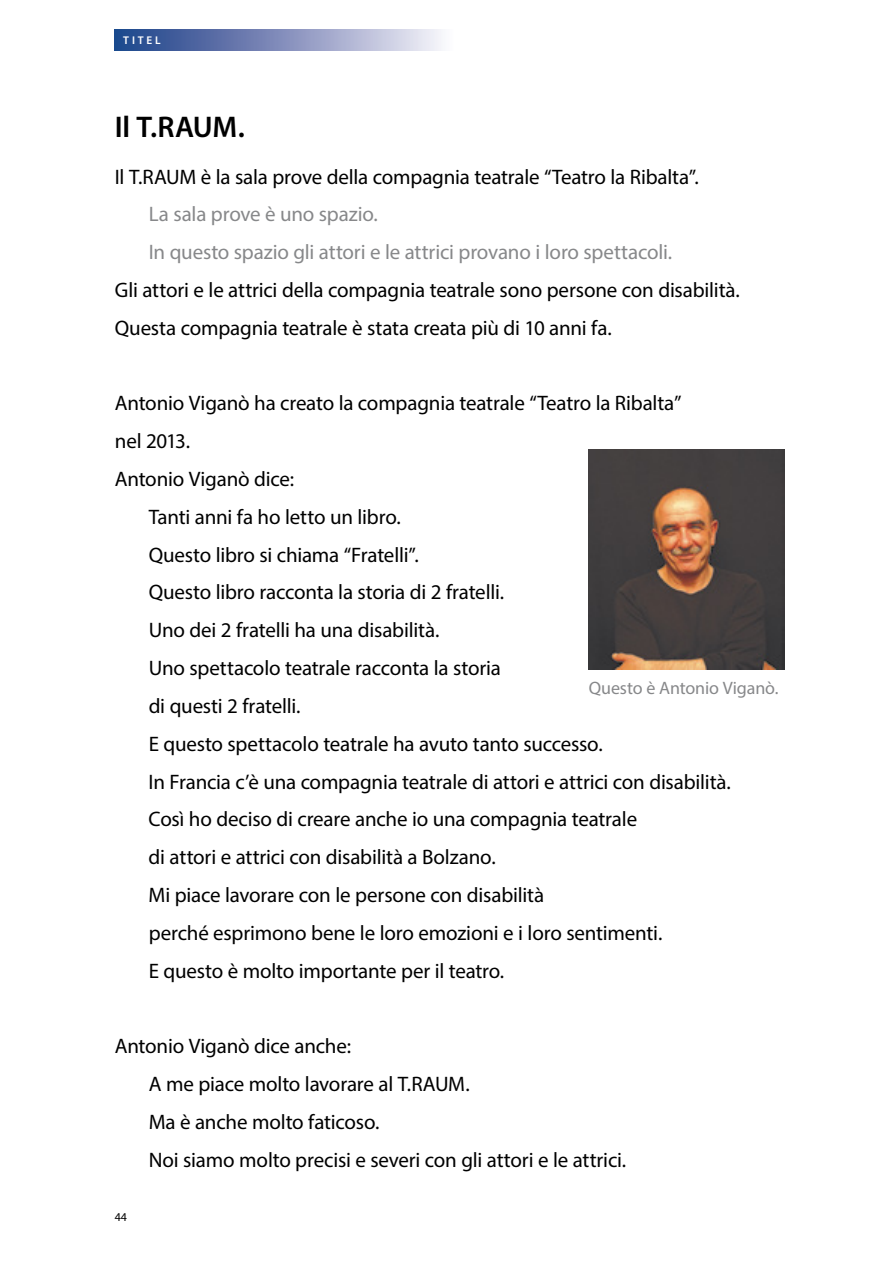
<style>
.page{position:relative;width:893px;height:1263px;background:#fff}
.page>*{position:absolute;margin:0;border:0;box-sizing:border-box;transform-origin:0 0}
.t1{font:600 30px "Myriad Pro";letter-spacing:-.01em;color:#000}
.t2{font:21px/37.8px "Myriad Pro";letter-spacing:-.01em;color:#000}
.t3{font:21px/37.8px "Myriad Pro";letter-spacing:-.01em;color:#87888a}
.t4{font:18px "Myriad Pro";letter-spacing:-.01em;color:#87888a}
.t5{font:12px "Myriad Pro";color:#000}
.t6{font:600 11.25px "Myriad Pro";letter-spacing:.25em;color:#fff}
</style>
<div class="page">
<div style="left:115px;top:30px;width:340px;height:20px;background:linear-gradient(to right,#173a85,#f9f2fa)"></div>
<img style="left:589px;top:450px;width:195px;height:219px">
<p class="t6" style="left:123px;top:33px;width:39px">TITEL</p>
<h1 class="t1" style="left:115px;top:108px;width:131px">Il T.RAUM.</h1>
<p class="t2" style="left:115px;top:157px;width:586px">Il T.RAUM è la sala prove della compagnia teatrale “Teatro la Ribalta”.</p>
<p class="t3" style="left:149px;top:195px;width:525px">La sala prove è uno spazio.<br>In questo spazio gli attori e le attrici provano i loro spettacoli.</p>
<p class="t2" style="left:115px;top:271px;width:627px">Gli attori e le attrici della compagnia teatrale sono persone con disabilità.<br>Questa compagnia teatrale è stata creata più di 10 anni fa.</p>
<p class="t2" style="left:115px;top:384px;width:568px">Antonio Viganò ha creato la compagnia teatrale “Teatro la Ribalta”</p>
<p class="t2" style="left:115px;top:422px;width:77px">nel 2013.</p>
<p class="t2" style="left:115px;top:460px;width:181px">Antonio Viganò dice:</p>
<p class="t2" style="left:149px;top:498px;width:253px">Tanti anni fa ho letto un libro.</p>
<p class="t2" style="left:149px;top:535px;width:271px">Questo libro si chiama “Fratelli”.</p>
<p class="t2" style="left:149px;top:573px;width:357px">Questo libro racconta la storia di 2 fratelli.</p>
<p class="t2" style="left:149px;top:611px;width:292px">Uno dei 2 fratelli ha una disabilità.</p>
<p class="t2" style="left:149px;top:649px;width:354px">Uno spettacolo teatrale racconta la storia</p>
<p class="t2" style="left:149px;top:687px;width:153px">di questi 2 fratelli.</p>
<p class="t2" style="left:149px;top:724px;width:456px">E questo spettacolo teatrale ha avuto tanto successo.</p>
<p class="t2" style="left:149px;top:762px;width:584px">In Francia c’è una compagnia teatrale di attori e attrici con disabilità.</p>
<p class="t2" style="left:149px;top:800px;width:490px">Così ho deciso di creare anche io una compagnia teatrale</p>
<p class="t2" style="left:149px;top:838px;width:349px">di attori e attrici con disabilità a Bolzano.</p>
<p class="t2" style="left:149px;top:876px;width:397px">Mi piace lavorare con le persone con disabilità</p>
<p class="t2" style="left:149px;top:913px;width:515px">perché esprimono bene le loro emozioni e i loro sentimenti.</p>
<p class="t2" style="left:149px;top:951px;width:357px">E questo è molto importante per il teatro.</p>
<p class="t4" style="left:589px;top:676px;width:191px">Questo è Antonio Viganò.</p>
<p class="t2" style="left:149px;top:1027px;width:479px;text-indent:-34px">Antonio Viganò dice anche:<br>A me piace molto lavorare al T.RAUM.<br>Ma è anche molto faticoso.<br>Noi siamo molto precisi e severi con gli attori e le attrici.</p>
<p class="t5" style="left:115px;top:1209px;width:14px">44</p>
</div>
